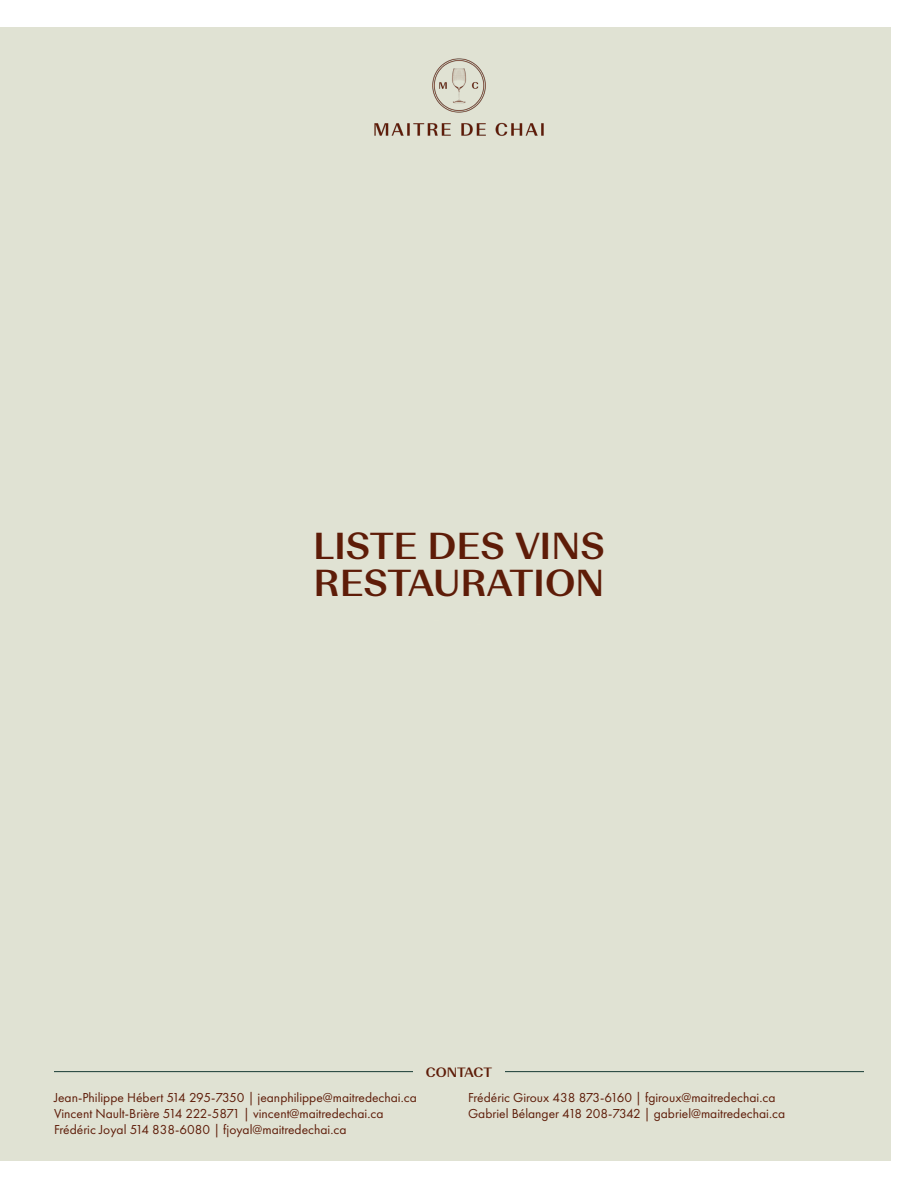
<style>
.page{position:relative;width:918px;height:1188px;background:#fff}
.page>*{position:absolute;margin:0;border:0;box-sizing:border-box;transform-origin:0 0}
.t1{font:500 37.5px/37.5px "Beausite Fit";letter-spacing:-.005em;color:#5e1c08}
.t2{font:13.5px/16.2px "Futura PT";color:#5e1c08}
.t3{font:500 13.5px "Beausite Fit";letter-spacing:-.015em;color:#5e1c08}
</style>
<div class="page">
<div style="left:0;top:27px;width:891px;height:1134px;background:#e0e2d3"></div>
<hr style="left:54px;top:1071px;width:810px;height:1px;background:#173b33">
<div style="left:413px;top:1066px;width:92px;height:11px;background:#e0e2d3"></div>
<img style="left:374px;top:58px;width:170px;height:78px">
<h1 class="t1" style="left:313px;top:525px;width:293px">LISTE DES VINS<br>RESTAURATION</h1>
<p class="t3" style="left:426px;top:1062px;width:68px">CONTACT</p>
<p class="t2" style="left:54px;top:1089px;width:364px">Jean-Philippe Hébert 514 295-7350 | jeanphilippe@maitredechai.ca<br>Vincent Nault-Brière 514 222-5871 | vincent@maitredechai.ca<br>Frédéric Joyal 514 838-6080 | fjoyal@maitredechai.ca</p>
<p class="t2" style="left:468px;top:1089px;width:319px">Frédéric Giroux 438 873-6160 | fgiroux@maitredechai.ca<br>Gabriel Bélanger 418 208-7342 | gabriel@maitredechai.ca</p>
</div>
